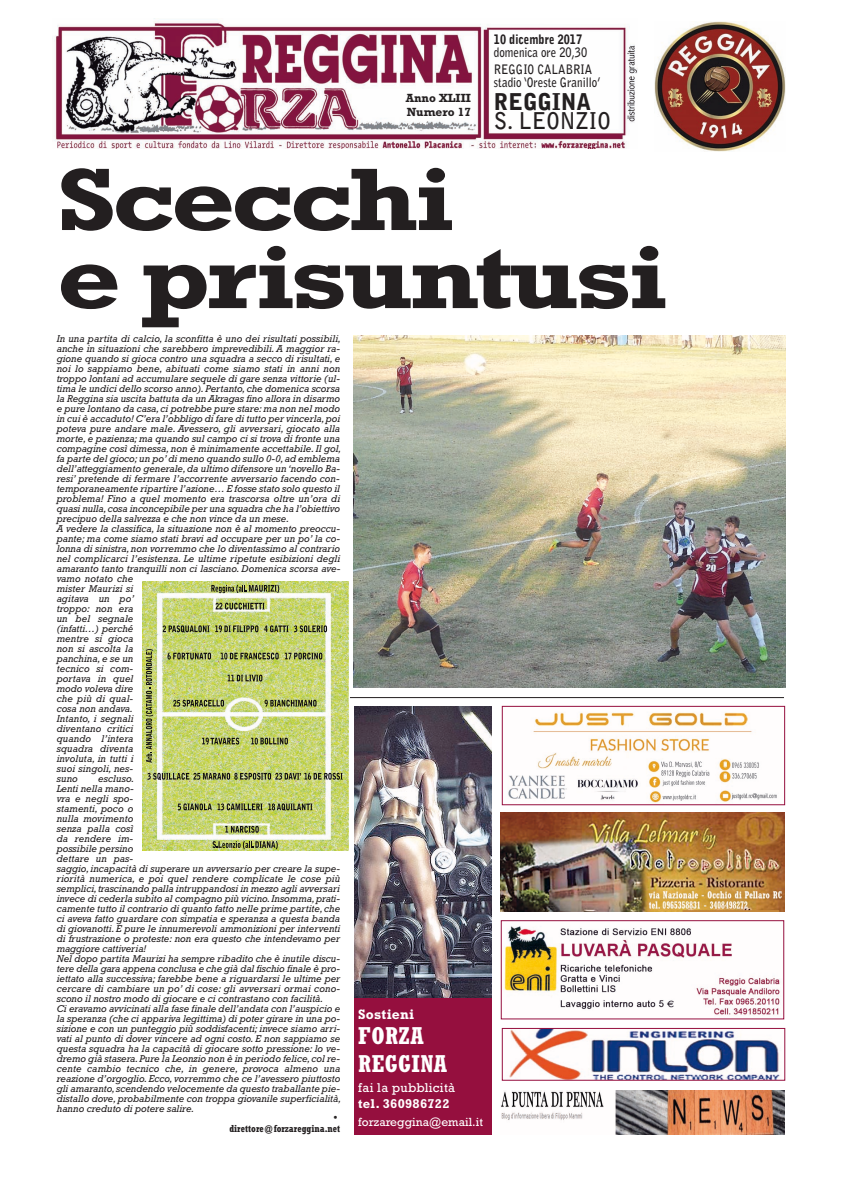
<style>
.page{position:relative;width:842px;height:1191px;background:#fff}
.page>*{position:absolute;margin:0;border:0;box-sizing:border-box;transform-origin:0 0}
.t1{font:700 90px/78px "Rockwell";letter-spacing:-.04em;color:#231f20;scale:1.25 1}
.t2{font:700 condensed 24px/28.8px "Rockwell";letter-spacing:.02em;color:#fff}
.t3{font:700 23px "Bell Gothic Std";color:#231f20;scale:.95 1}
.t4{font:900 23px "Bell Gothic Std";color:#231f20;scale:.95 1}
.t5{font:700 14px "Rockwell";letter-spacing:.02em;color:#fff}
.t6{font:700 13px/17px "Bell Gothic Std";color:#231f20;scale:.85 1}
.t7{font:13px "Rockwell";letter-spacing:.02em;color:#fff}
.t8{font:900 13px "Bell Gothic Std";color:#231f20;scale:.85 1}
.t9{font:700 13px "Rockwell";letter-spacing:.02em;color:#fff}
.t10{font:12px "Rockwell";letter-spacing:.005em;color:#fff}
.t11{font:700 12px/14.4px "Rockwell";color:#231f20}
.t12{font:italic 10px/10px "Rockwell";color:#231f20}
.t13{font:700 condensed 10px "Rockwell";color:#231f20}
</style>
<div class="page">
<img style="left:504px;top:926px;width:276px;height:89px">
<div style="left:501px;top:920px;width:283px;height:99px;border:1px solid #950f3e"></div>
<img style="left:54px;top:18px;width:583px;height:130px">
<img style="left:655px;top:21px;width:130px;height:131px">
<img style="left:501px;top:812px;width:283px;height:100px">
<svg style="left:615px;top:1134px;width:169px;height:1px"></svg>
<img style="left:501px;top:1090px;width:283px;height:44px">
<div style="left:354px;top:995px;width:138px;height:139px;background:#950f3e"></div>
<hr style="left:350px;top:697px;width:434px;height:1px;background:#231f20">
<img style="left:354px;top:706px;width:137px;height:291px">
<img style="left:509px;top:1030px;width:271px;height:48px">
<div style="left:502px;top:1028px;width:283px;height:52px;border:1px solid #950f3e"></div>
<img style="left:508px;top:712px;width:269px;height:91px">
<div style="left:502px;top:706px;width:283px;height:99px;border:1px solid #950f3e"></div>
<img style="left:354px;top:335px;width:431px;height:352px">
<img style="left:142px;top:581px;width:206px;height:269px">
<svg style="left:215px;top:602px;width:50px;height:7px"></svg>
<svg style="left:225px;top:826px;width:34px;height:6px"></svg>
<svg style="left:167px;top:652px;width:44px;height:7px"></svg>
<svg style="left:221px;top:652px;width:58px;height:7px"></svg>
<svg style="left:285px;top:652px;width:37px;height:7px"></svg>
<svg style="left:202px;top:737px;width:37px;height:7px"></svg>
<svg style="left:251px;top:737px;width:37px;height:7px"></svg>
<svg style="left:147px;top:773px;width:196px;height:7px"></svg>
<svg style="left:163px;top:625px;width:46px;height:7px"></svg>
<svg style="left:215px;top:625px;width:43px;height:7px"></svg>
<svg style="left:264px;top:625px;width:63px;height:7px"></svg>
<svg style="left:178px;top:803px;width:134px;height:7px"></svg>
<svg style="left:173px;top:699px;width:51px;height:7px"></svg>
<svg style="left:264px;top:699px;width:53px;height:7px"></svg>
<svg style="left:228px;top:674px;width:34px;height:7px"></svg>
<svg style="left:211px;top:585px;width:68px;height:8px"></svg>
<svg style="left:212px;top:841px;width:66px;height:8px"></svg>
<svg style="left:146px;top:649px;width:7px;height:113px"></svg>
<p class="t11" style="left:406px;top:91px;width:67px">Anno XLIII<br>Numero 17</p>
<h3 class="t8" style="left:494px;top:35px;width:105px">10 dicembre 2017</h3>
<h3 class="t6" style="left:494px;top:45px;width:117px">domenica ore 20,30<br>REGGIO CALABRIA</h3>
<h3 class="t6" style="left:494px;top:75px;width:127px">stadio ‘Oreste Granillo’</h3>
<h3 class="t4" style="left:494px;top:93px;width:104px">REGGINA</h3>
<h3 class="t3" style="left:494px;top:112px;width:124px">S. LEONZIO</h3>
<h1 class="t1" style="left:57px;top:160px;width:490px">Scecchi<br>e prisuntusi</h1>
<p class="t12" style="left:57px;top:334px;width:286px">In una partita di calcio, la sconfitta è uno dei risultati possibili, anche in situazioni che sarebbero imprevedibili. A maggior ra&shy;gione quando si gioca contro una squadra a secco di risultati, e noi lo sappiamo bene, abituati come siamo stati in anni non troppo lontani ad accumulare sequele di gare senza vittorie (ul&shy;tima le undici dello scorso anno). Pertanto, che domenica scorsa la Reggina sia uscita battuta da un Akragas fino allora in disarmo e pure lontano da casa, ci potrebbe pure stare: ma non nel modo in cui è accaduto! C’era l’obbligo di fare di tutto per vincerla, poi poteva pure andare male. Avessero, gli avversari, giocato alla morte, e pazienza; ma quando sul campo ci si trova di fronte una compagine così dimessa, non è minimamente accettabile. Il gol, fa parte del gioco; un po’ di meno quando sullo 0-0, ad emblema dell’atteggiamento generale, da ultimo difensore un ‘novello Ba&shy;resi’ pretende di fermare l’accorrente avversario facendo con&shy;temporaneamente ripartire l’azione… E fosse stato solo questo il problema! Fino a quel momento era trascorsa oltre un’ora di quasi nulla, cosa inconcepibile per una squadra che ha l’obiettivo precipuo della salvezza e che non vince da un mese.<br>A vedere la classifica, la situazione non è al momento preoccu&shy;pante; ma come siamo stati bravi ad occupare per un po’ la co&shy;lonna di sinistra, non vorremmo che lo diventassimo al contrario nel complicarci l’esistenza. Le ultime ripetute esibizioni degli amaranto tanto tranquilli non ci lasciano. Domenica scorsa ave&shy;vamo notato che<br>mister Maurizi si<br>agitava un po’<br>troppo: non era<br>un bel segnale<br>(infatti…) perché<br>mentre si gioca<br>non si ascolta la<br>panchina, e se un<br>tecnico si com-<br>portava in quel<br>modo voleva dire<br>che più di qual-<br>cosa non andava.<br>Intanto, i segnali<br>diventano critici<br>quando l’intera<br>squadra diventa<br>involuta, in tutti i<br>suoi singoli, nes-<br>suno</p>
<p class="t12" style="left:57px;top:774px;width:286px;text-indent:42px">escluso.<br>Lenti nella mano-<br>vra e negli spo-<br>stamenti, poco o<br>nulla movimento<br>senza palla così<br>da rendere im-<br>possibile persino<br>dettare un pas-<br>saggio, incapacità di superare un avversario per creare la supe&shy;riorità numerica, e poi quel rendere complicate le cose più semplici, trascinando palla intruppandosi in mezzo agli avversari invece di cederla subito al compagno più vicino. Insomma, prati&shy;camente tutto il contrario di quanto fatto nelle prime partite, che ci aveva fatto guardare con simpatia e speranza a questa banda di giovanotti. E pure le innumerevoli ammonizioni per interventi di frustrazione o proteste: non era questo che intendevamo per maggiore cattiveria!<br>Nel dopo partita Maurizi ha sempre ribadito che è inutile discu&shy;tere della gara appena conclusa e che già dal fischio finale è pro&shy;iettato alla successiva; farebbe bene a riguardarsi le ultime per cercare di cambiare un po’ di cose: gli avversari ormai cono&shy;scono il nostro modo di giocare e ci contrastano con facilità.<br>Ci eravamo avvicinati alla fase finale dell’andata con l’auspicio e la speranza (che ci appariva legittima) di poter girare in una po&shy;sizione e con un punteggio più soddisfacenti; invece siamo arri&shy;vati al punto di dover vincere ad ogni costo. E non sappiamo se questa squadra ha la capacità di giocare sotto pressione: lo ve&shy;dremo già stasera. Pure la Leonzio non è in periodo felice, col re&shy;cente cambio tecnico che, in genere, provoca almeno una reazione d’orgoglio. Ecco, vorremmo che ce l’avessero piuttosto gli amaranto, scendendo velocemente da questo traballante pie&shy;distallo dove, probabilmente con troppa giovanile superficialità, hanno creduto di potere salire.</p>
<p class="t13" style="left:229px;top:1123px;width:112px">direttore@forzareggina.net</p>
<h3 class="t5" style="left:358px;top:1005px;width:58px">Sostieni</h3>
<h2 class="t2" style="left:358px;top:1021px;width:90px">FORZA<br>REGGINA</h2>
<h3 class="t7" style="left:358px;top:1080px;width:98px">fai la pubblicità</h3>
<h3 class="t9" style="left:358px;top:1095px;width:93px">tel. 360986722</h3>
<p class="t10" style="left:358px;top:1114px;width:126px">forzareggina@email.it</p>
</div>
